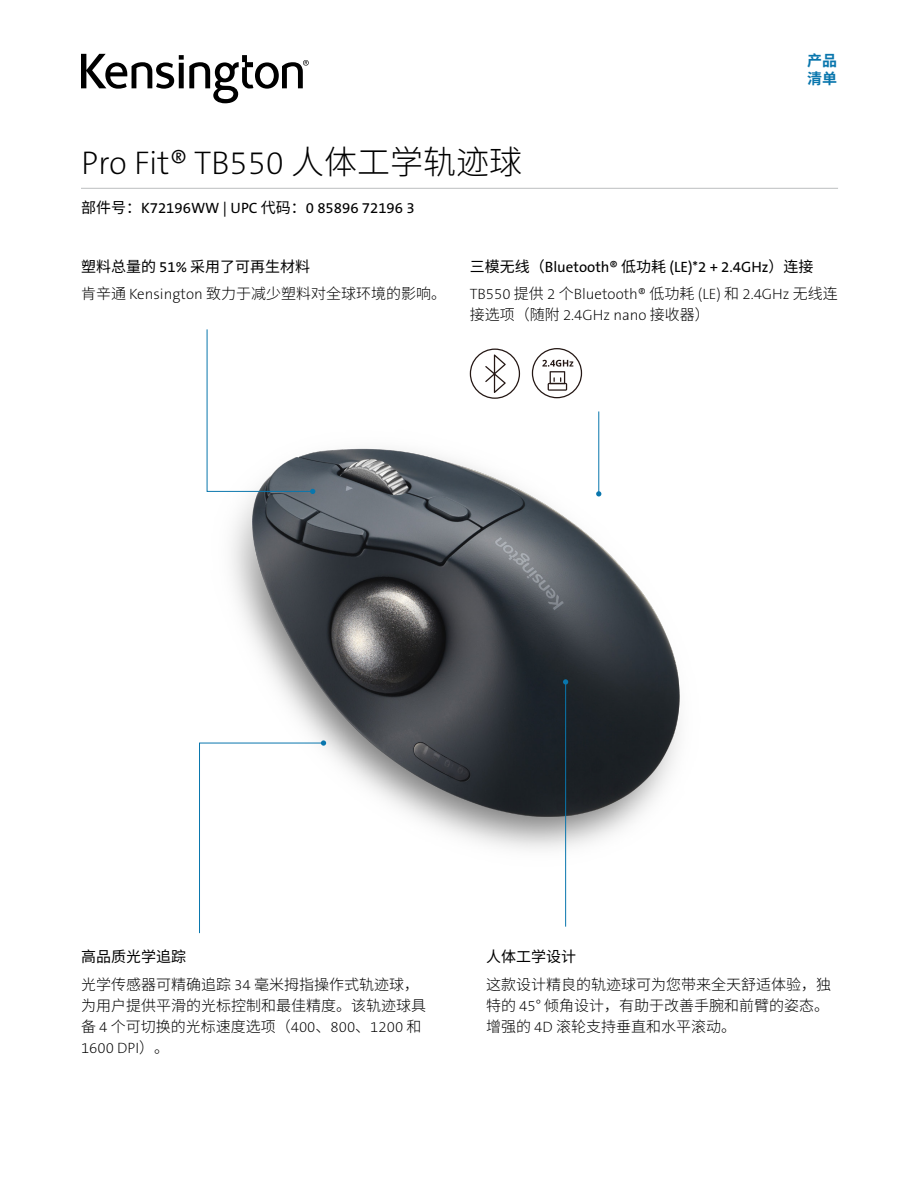
<style>
.page{position:relative;width:918px;height:1188px;background:#fff}
.page>*{position:absolute;margin:0;border:0;box-sizing:border-box;transform-origin:0 0}
.t1{font:33px "The Sans KENSINGTON2 XL";color:#000}
.t2{font:300 15px/21px "Noto Sans CJ Ksc";color:#000}
.t3{font:15px "The Sans KENSINGTON5 Rg";color:#000}
.t4{font:15px "The Sans KENSINGTON2 XL";color:#000}
.t5{font:15px "Noto Sans CJ Ksc";color:#000}
.t6{font:700 15px/18px "Noto Sans CJ Ksc";color:#0976ad}
.s1{font-family:"Noto Sans CJ Ksc";font-weight:300}
.s2{font-family:"Noto Sans CJ Ksc"}
.s3{font-weight:400}
.s4{font-family:"The Sans KENSINGTON5 Rg";font-weight:400}
.s5{font-family:"The Sans KENSINGTON2 XL";font-weight:400}
</style>
<div class="page">
<img style="left:206px;top:372px;width:474px;height:496px">
<hr style="left:81px;top:188px;width:757px;height:1px;background:#bcbec0">
<svg style="left:81px;top:54px;width:228px;height:49px"></svg>
<svg style="left:207px;top:329px;width:108px;height:165px"></svg>
<hr style="left:599px;top:411px;width:1px;height:83px;background:#0976ad">
<svg style="left:596px;top:491px;width:5px;height:5px"></svg>
<svg style="left:199px;top:740px;width:127px;height:194px"></svg>
<hr style="left:565px;top:682px;width:1px;height:245px;background:#0976ad">
<svg style="left:563px;top:679px;width:5px;height:6px"></svg>
<svg style="left:470px;top:349px;width:50px;height:50px"></svg>
<svg style="left:532px;top:348px;width:50px;height:50px"></svg>
<h1 class="t1" style="left:81px;top:146px;width:443px">Pro Fit® TB550 <span class="s1">人体工学轨迹球</span></h1>
<p class="t3" style="left:81px;top:200px;width:335px"><span class="s2">部件号：</span>K72196WW | UPC <span class="s2">代码：</span>0 85896 72196 3</p>
<p class="t6" style="left:807px;top:52px;width:31px">产品清单</p>
<p class="t2" style="left:81px;top:253px;width:367px;line-height:27.8px"><span class="s3">塑料总量的</span> <span class="s4">51%</span> <span class="s3">采用了可再生材料<br></span>肯辛通 <span class="s5">Kensington</span> 致力于减少塑料对全球环境的影响。</p>
<p class="t3" style="left:470px;top:259px;width:345px"><span class="s2">三模无线（</span>Bluetooth® <span class="s2">低功耗</span> (LE)*2 + 2.4GHz<span class="s2">）连接</span></p>
<p class="t4" style="left:470px;top:286px;width:370px">TB550 <span class="s1">提供</span> 2 <span class="s1">个</span>Bluetooth® <span class="s1">低功耗</span> (LE) <span class="s1">和</span> 2.4GHz <span class="s1">无线连</span></p>
<p class="t2" style="left:470px;top:305px;width:242px">接选项（随附 <span class="s5">2.4GHz nano</span> 接收器）</p>
<p class="t2" style="left:81px;top:943px;width:340px;line-height:27.8px"><span class="s3">高品质光学追踪<br></span>光学传感器可精确追踪 <span class="s5">34</span> 毫米拇指操作式轨迹球，</p>
<p class="t2" style="left:81px;top:995px;width:346px">为用户提供平滑的光标控制和最佳精度。该轨迹球具备 <span class="s5">4</span> 个可切换的光标速度选项（<span class="s5">400</span>、<span class="s5">800</span>、<span class="s5">1200</span> 和</p>
<p class="t4" style="left:81px;top:1040px;width:90px">1600 DPI<span class="s1">）。</span></p>
<p class="t5" style="left:486px;top:948px;width:91px">人体工学设计</p>
<p class="t2" style="left:486px;top:974px;width:346px;text-align:justify">这款设计精良的轨迹球可为您带来全天舒适体验，独特的 <span class="s5">45</span>° 倾角设计，有助于改善手腕和前臂的姿态。增强的 <span class="s5">4D</span> 滚轮支持垂直和水平滚动。</p>
</div>
